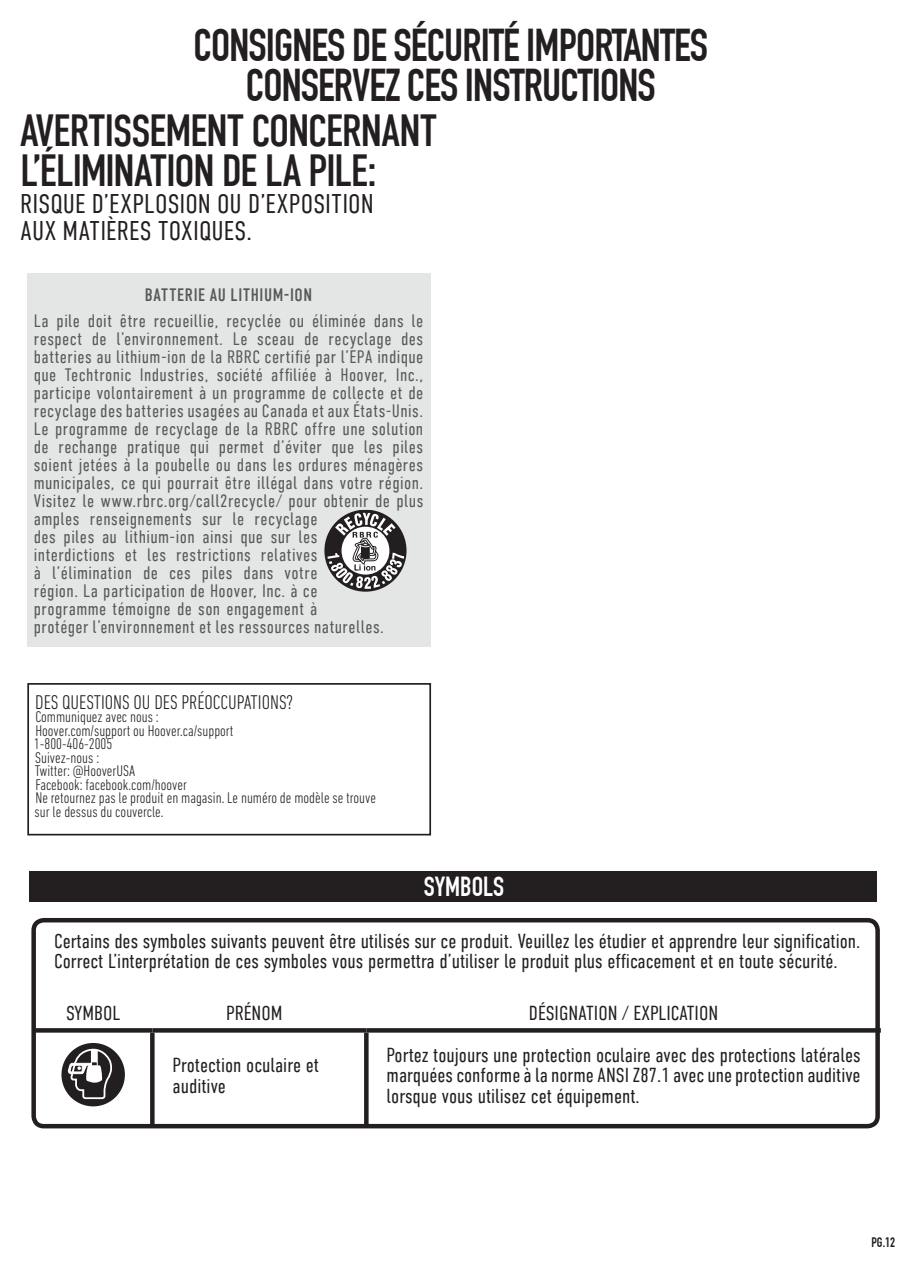
<style>
.page{position:relative;width:922px;height:1286px;background:#fff}
.page>*{position:absolute;margin:0;border:0;box-sizing:border-box;transform-origin:0 0}
.t1{font:700 45px "DIN Condensed";letter-spacing:-.02em;color:#231f20}
.t2{font:45px/40.5px "DIN Condensed";letter-spacing:-.035em;color:#231f20}
.t3{font:300 27px "DIN Condensed";letter-spacing:.005em;color:#231f20}
.t4{font:700 27px "DIN Condensed";color:#fff}
.Body_text{font:300 20.25px/20.2px "DIN Condensed";color:#231f20}
.t5{font:300 condensed 20.25px "DIN Next LT Pro";color:#231f20}
.t6{font:300 18px/18px "DIN Condensed";letter-spacing:.02em;color:#57585a}
.t7{font:18px "DIN Condensed";letter-spacing:.035em;color:#57585a}
.Warning_Copy{font:300 condensed 15.75px/13.5px "DIN Next LT Pro";color:#231f20}
.t8{font:700 13.5px "DIN Condensed";color:#231f20}
</style>
<div class="page">
<div style="left:31px;top:918px;width:848px;height:210px;border:4px solid #231f20;border-radius:10px"></div>
<div style="left:366px;top:1028px;width:514px;height:5px;background:#231f20"></div>
<div style="left:34px;top:1028px;width:118px;height:5px;background:#231f20"></div>
<div style="left:152px;top:1028px;width:214px;height:5px;background:#231f20"></div>
<svg style="left:150px;top:1033px;width:4px;height:93px"></svg>
<svg style="left:364px;top:1033px;width:4px;height:93px"></svg>
<svg style="left:61px;top:1043px;width:64px;height:63px"></svg>
<div style="left:27px;top:273px;width:404px;height:374px;background:#e3e6e5"></div>
<div style="left:27px;top:683px;width:404px;height:152px;border:2px solid #231f20"></div>
<svg style="left:324px;top:510px;width:82px;height:82px"></svg>
<svg style="left:327px;top:513px;width:77px;height:76px"></svg>
<div style="left:29px;top:872px;width:847px;height:30px;background:#231f20"></div>
<p class="t1" style="left:194px;top:19px;width:516px">CONSIGNES DE SÉCURITÉ IMPORTANTES</p>
<p class="t1" style="left:246px;top:59px;width:411px">CONSERVEZ CES INSTRUCTIONS</p>
<p class="t2" style="left:20px;top:111px;width:418px">AVERTISSEMENT CONCERNANT<br>L’ÉLIMINATION DE LA PILE:</p>
<p class="t3" style="left:20px;top:189px;width:355px">RISQUE D’EXPLOSION OU D’EXPOSITION</p>
<p class="t3" style="left:20px;top:216px;width:233px">AUX MATIÈRES TOXIQUES.</p>
<p class="t7" style="left:145px;top:285px;width:169px">BATTERIE AU LITHIUM-ION</p>
<p class="t6" style="left:34px;top:312px;width:391px">La pile doit être recueillie, recyclée ou éliminée dans le respect de l’environnement. Le sceau de recyclage des batteries au lithium-ion de la RBRC certifié par l’EPA indique que Techtronic Industries, société affiliée à Hoover, Inc., participe volontairement à un programme de collecte et de recyclage des batteries usagées au Canada et aux États-Unis.<br>Le programme de recyclage de la RBRC offre une solution de rechange pratique qui permet d’éviter que les piles soient jetées à la poubelle ou dans les ordures ménagères municipales, ce qui pourrait être illégal dans votre région.<br>Visitez le www.rbrc.org/call2recycle/ pour obtenir de plus amples renseignements sur le recyclage<br>des piles au lithium-ion ainsi que sur les<br>interdictions et les restrictions relatives<br>à l’élimination de ces piles dans votre<br>région. La participation de Hoover, Inc. à ce<br>programme témoigne de son engagement à<br>protéger l’environnement et les ressources naturelles.</p>
<p class="t5" style="left:35px;top:690px;width:259px">DES QUESTIONS OU DES PRÉOCCUPATIONS?</p>
<p class="Warning_Copy" style="left:35px;top:710px;width:125px">Communiquez avec nous :</p>
<p class="Warning_Copy" style="left:35px;top:724px;width:199px">Hoover.com/support ou Hoover.ca/support</p>
<p class="Warning_Copy" style="left:34px;top:737px;width:80px">1-800-406-2005</p>
<p class="Warning_Copy" style="left:35px;top:751px;width:65px">Suivez-nous :</p>
<p class="Warning_Copy" style="left:35px;top:764px;width:102px">Twitter: @HooverUSA</p>
<p class="Warning_Copy" style="left:35px;top:778px;width:153px">Facebook: facebook.com/hoover</p>
<p class="Warning_Copy" style="left:35px;top:791px;width:343px">Ne retournez pas le produit en magasin. Le numéro de modèle se trouve sur le dessus du couvercle.</p>
<p class="t4" style="left:423px;top:871px;width:82px">SYMBOLS</p>
<p class="Body_text" style="left:54px;top:931px;width:807px">Certains des symboles suivants peuvent être utilisés sur ce produit. Veuillez les étudier et apprendre leur signification.<br>Correct L’interprétation de ces symboles vous permettra d’utiliser le produit plus efficacement et en toute sécurité.</p>
<p class="Body_text" style="left:66px;top:1002px;width:56px">SYMBOL</p>
<p class="Body_text" style="left:226px;top:1002px;width:58px">PRÉNOM</p>
<p class="Body_text" style="left:529px;top:1002px;width:191px">DÉSIGNATION / EXPLICATION</p>
<p class="Body_text" style="left:172px;top:1055px;width:148px">Protection oculaire et auditive</p>
<p class="Body_text" style="left:386px;top:1045px;width:475px;text-align:justify">Portez toujours une protection oculaire avec des protections latérales marquées conforme à la norme ANSI Z87.1 avec une protection auditive lorsque vous utilisez cet équipement.</p>
<p class="t8" style="left:871px;top:1234px;width:25px">PG.12</p>
</div>
